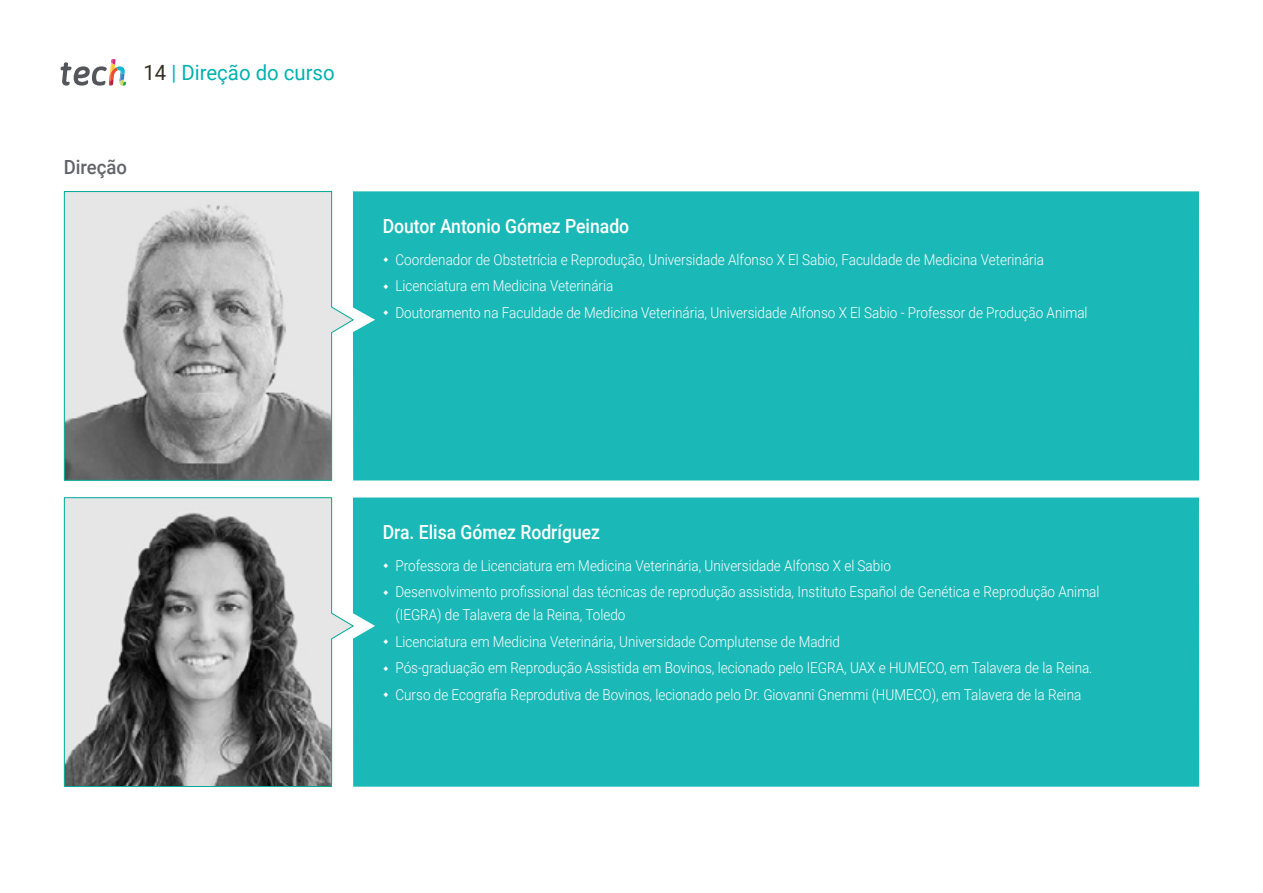
<style>
.page{position:relative;width:1263px;height:893px;background:#fff}
.page>*{position:absolute;margin:0;border:0;box-sizing:border-box;transform-origin:0 0}
.t1{font:21px "Roboto";color:#00b2af}
.t2{font:500 19.5px "Roboto";color:#fff;scale:.9 1}
.t3{font:500 19.5px "Roboto";color:#61646a;scale:.95 1}
.t4{font:300 15px/26.7px "Roboto";color:#fff;scale:.9 1}
.s1{color:#312e20}
</style>
<div class="page">
<svg style="left:61px;top:59px;width:65px;height:27px"></svg>
<div style="left:354px;top:497px;width:845px;height:290px;background:#1ab9b7"></div>
<svg style="left:64px;top:497px;width:290px;height:290px;background:#989b9b"></svg>
<div style="left:354px;top:191px;width:845px;height:289px;background:#1ab9b7"></div>
<svg style="left:64px;top:191px;width:290px;height:290px;background:#b5b8b8"></svg>
<svg style="left:384px;top:257px;width:4px;height:5px"></svg>
<svg style="left:384px;top:284px;width:4px;height:5px"></svg>
<svg style="left:384px;top:310px;width:4px;height:5px"></svg>
<svg style="left:384px;top:563px;width:4px;height:5px"></svg>
<svg style="left:384px;top:590px;width:4px;height:5px"></svg>
<svg style="left:384px;top:639px;width:4px;height:5px"></svg>
<svg style="left:384px;top:666px;width:4px;height:5px"></svg>
<svg style="left:384px;top:692px;width:4px;height:5px"></svg>
<h1 class="t1" style="left:144px;top:57px;width:193px"><span class="s1">14</span> | Direção do curso</h1>
<h2 class="t3" style="left:64px;top:154px;width:68px">Direção</h2>
<h2 class="t2" style="left:383px;top:212px;width:275px">Doutor Antonio Gómez Peinado</h2>
<p class="t4" style="left:395px;top:245px;width:770px">Coordenador de Obstetrícia e Reprodução, Universidade Alfonso X El Sabio, Faculdade de Medicina Veterinária<br>Licenciatura em Medicina Veterinária<br>Doutoramento na Faculdade de Medicina Veterinária, Universidade Alfonso X El Sabio - Professor de Produção Animal</p>
<h2 class="t2" style="left:383px;top:518px;width:243px">Dra. Elisa Gómez Rodríguez</h2>
<p class="t4" style="left:395px;top:551px;width:784px">Professora de Licenciatura em Medicina Veterinária, Universidade Alfonso X el Sabio<br>Desenvolvimento profissional das técnicas de reprodução assistida, Instituto Español de Genética e Reprodução Animal</p>
<p class="t4" style="left:395px;top:601px;width:776px">(IEGRA) de Talavera de la Reina, Toledo<br>Licenciatura em Medicina Veterinária, Universidade Complutense de Madrid<br>Pós-graduação em Reprodução Assistida em Bovinos, lecionado pelo IEGRA, UAX e HUMECO, em Talavera de la Reina.<br>Curso de Ecografia Reprodutiva de Bovinos, lecionado pelo Dr. Giovanni Gnemmi (HUMECO), em Talavera de la Reina</p>
</div>
